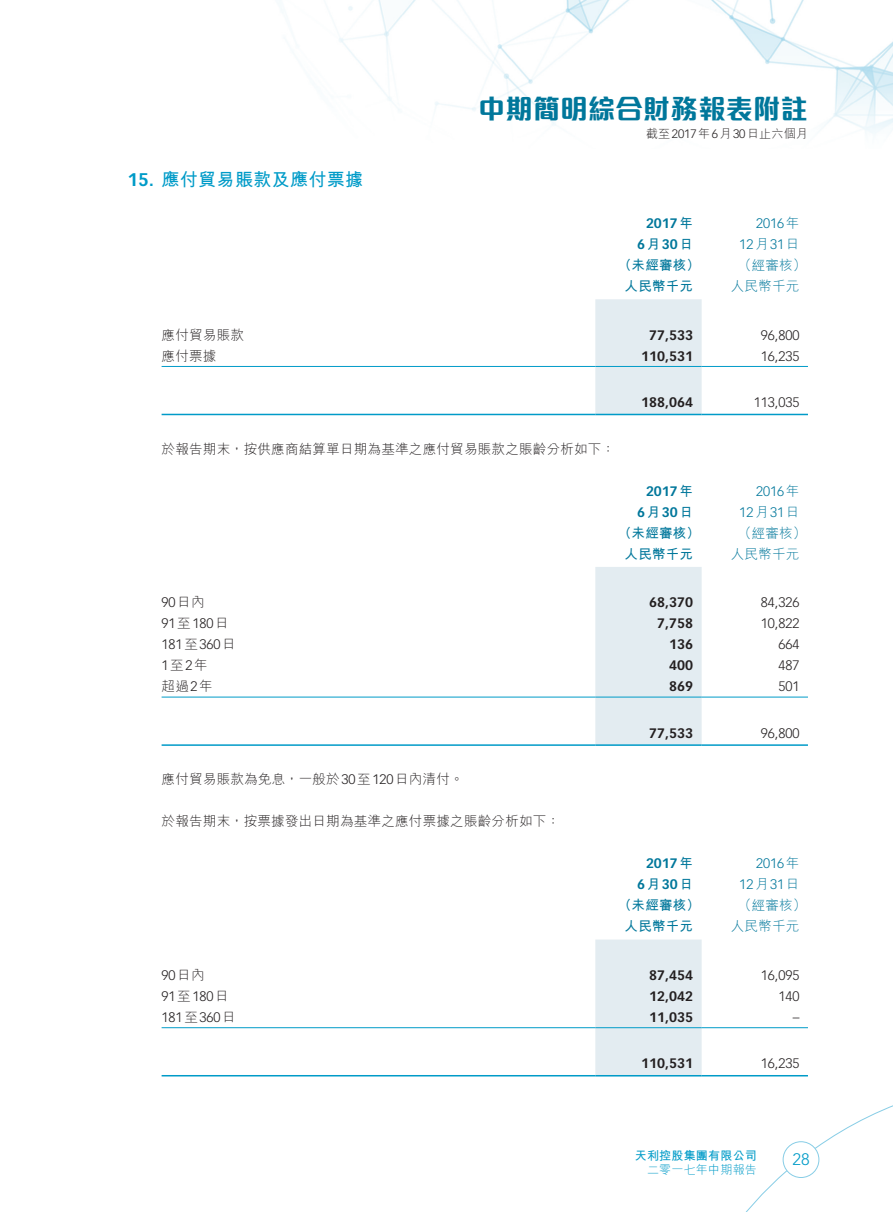
<style>
.page{position:relative;width:893px;height:1212px;background:#fff}
.page>*{position:absolute;margin:0;border:0;box-sizing:border-box;transform-origin:0 0}
.t1{font:800 27px "M Elle HK";letter-spacing:.02em;color:#00779b}
._01_H1{font:700 18px "M Hei HK";letter-spacing:.02em;color:#009bc8}
.t2{font:300 16.5px "Avenir LT Std";color:#009bc8}
._50_Table_txt{font:300 13.5px "Vectora LT Std";color:#231f20}
._00_txt{font:300 13.5px "M Hei HK";letter-spacing:.02em;color:#231f20}
._50_Table_txt-2{font:700 13.5px "Vectora LT Std";color:#231f20}
._50_Table_txt-3{font:300 13.5px "Vectora LT Std";color:#00779b}
._50_Table_txt-4{font:700 13.5px "M Hei HK";letter-spacing:.02em;color:#00779b}
._50_Table_txt-5{font:700 13.5px "Vectora LT Std";color:#00779b}
._50_Table_txt-6{font:300 13.5px "M Hei HK";letter-spacing:.02em;color:#00779b}
._50_Table_txt-7{font:300 13.5px "M Hei HK";letter-spacing:.02em;color:#231f20}
.t3{font:300 12px "M Hei HK";letter-spacing:.02em;color:#231f20}
.t4{font:700 12px "M Hei HK";letter-spacing:.02em;color:#009bc8}
.t5{font:300 12px "M Hei HK";letter-spacing:.02em;color:#009bc8}
.s1{font-family:"Vectora LT Std"}
.s2{font-family:"M Hei HK"}
</style>
<div class="page">
<img style="left:281px;top:0;width:612px;height:134px">
<div style="left:783px;top:1141px;width:36px;height:37px;border:1px solid #87cde6;border-radius:50%"></div>
<svg style="left:746px;top:1169px;width:42px;height:43px"></svg>
<svg style="left:814px;top:1105px;width:79px;height:44px"></svg>
<div style="left:595px;top:299px;width:107px;height:115px;background:#e3ecf1"></div>
<hr style="left:162px;top:366px;width:433px;height:1px;background:#009bc8">
<hr style="left:595px;top:366px;width:107px;height:1px;background:#009bc8">
<hr style="left:702px;top:366px;width:106px;height:1px;background:#009bc8">
<hr style="left:162px;top:414px;width:433px;height:1px;background:#009bc8">
<hr style="left:595px;top:414px;width:107px;height:1px;background:#009bc8">
<hr style="left:702px;top:414px;width:106px;height:1px;background:#009bc8">
<div style="left:595px;top:567px;width:107px;height:177px;background:#e3ecf1"></div>
<hr style="left:162px;top:697px;width:433px;height:1px;background:#009bc8">
<hr style="left:595px;top:697px;width:107px;height:1px;background:#009bc8">
<hr style="left:702px;top:697px;width:106px;height:1px;background:#009bc8">
<hr style="left:162px;top:744px;width:433px;height:2px;background:#009bc8">
<hr style="left:595px;top:744px;width:107px;height:2px;background:#009bc8">
<hr style="left:702px;top:744px;width:106px;height:2px;background:#009bc8">
<div style="left:595px;top:939px;width:107px;height:136px;background:#e3ecf1"></div>
<hr style="left:162px;top:1027px;width:433px;height:1px;background:#009bc8">
<hr style="left:595px;top:1027px;width:107px;height:1px;background:#009bc8">
<hr style="left:702px;top:1027px;width:106px;height:1px;background:#009bc8">
<hr style="left:162px;top:1075px;width:433px;height:1px;background:#009bc8">
<hr style="left:595px;top:1075px;width:107px;height:1px;background:#009bc8">
<hr style="left:702px;top:1075px;width:106px;height:1px;background:#009bc8">
<p class="_01_H1" style="left:128px;top:166px;width:237px"><span class="s1">15.</span> 應付貿易賬款及應付票據</p>
<p class="_50_Table_txt-7" style="left:162px;top:328px;width:84px">應付貿易賬款</p>
<p class="_50_Table_txt-7" style="left:162px;top:349px;width:56px">應付票據</p>
<h1 class="t1" style="left:478px;top:95px;width:331px">中期簡明綜合財務報表附註</h1>
<p class="t3" style="left:646px;top:127px;width:163px">截至<span class="s1">2017</span>年<span class="s1">6</span>月<span class="s1">30</span>日止六個月</p>
<p class="_50_Table_txt-5" style="left:646px;top:215px;width:49px">2017<span class="s2">年</span></p>
<p class="_50_Table_txt-5" style="left:637px;top:236px;width:58px">6<span class="s2">月</span>30<span class="s2">日</span></p>
<p class="_50_Table_txt-4" style="left:618px;top:255px;width:83px">（未經審核）</p>
<p class="_50_Table_txt-3" style="left:756px;top:216px;width:45px">2016<span class="s2">年</span></p>
<p class="_50_Table_txt-3" style="left:739px;top:237px;width:62px">12<span class="s2">月</span>31<span class="s2">日</span></p>
<p class="_50_Table_txt-6" style="left:738px;top:258px;width:70px">（經審核(</p>
<p class="_50_Table_txt-4" style="left:624px;top:276px;width:70px">人民幣千元</p>
<p class="_50_Table_txt-6" style="left:731px;top:279px;width:70px">人民幣千元</p>
<p class="_50_Table_txt-2" style="left:649px;top:327px;width:45px">77,533</p>
<p class="_50_Table_txt" style="left:761px;top:327px;width:40px">96,800</p>
<p class="_50_Table_txt-2" style="left:641px;top:348px;width:53px">110,531</p>
<p class="_50_Table_txt" style="left:761px;top:348px;width:40px">16,235</p>
<p class="_50_Table_txt-2" style="left:641px;top:394px;width:53px">188,064</p>
<p class="_50_Table_txt" style="left:754px;top:394px;width:47px">113,035</p>
<p class="_00_txt" style="left:162px;top:442px;width:455px">於報告期末，按供應商結算單日期為基準之應付貿易賬款之賬齡分析如下：</p>
<p class="_50_Table_txt-5" style="left:646px;top:483px;width:49px">2017<span class="s2">年</span></p>
<p class="_50_Table_txt-5" style="left:637px;top:504px;width:58px">6<span class="s2">月</span>30<span class="s2">日</span></p>
<p class="_50_Table_txt-4" style="left:618px;top:523px;width:83px">（未經審核）</p>
<p class="_50_Table_txt-3" style="left:756px;top:483px;width:45px">2016<span class="s2">年</span></p>
<p class="_50_Table_txt-3" style="left:739px;top:504px;width:62px">12<span class="s2">月</span>31<span class="s2">日</span></p>
<p class="_50_Table_txt-6" style="left:738px;top:526px;width:70px">（經審核(</p>
<p class="_50_Table_txt-4" style="left:624px;top:544px;width:70px">人民幣千元</p>
<p class="_50_Table_txt-6" style="left:731px;top:547px;width:70px">人民幣千元</p>
<p class="_50_Table_txt" style="left:162px;top:595px;width:44px">90<span class="s2">日內</span></p>
<p class="_50_Table_txt-2" style="left:649px;top:594px;width:45px">68,370</p>
<p class="_50_Table_txt" style="left:761px;top:595px;width:40px">84,326</p>
<p class="_50_Table_txt" style="left:162px;top:616px;width:69px">91<span class="s2">至</span>180<span class="s2">日</span></p>
<p class="_50_Table_txt-2" style="left:657px;top:615px;width:37px">7,758</p>
<p class="_50_Table_txt" style="left:761px;top:616px;width:40px">10,822</p>
<p class="_50_Table_txt" style="left:162px;top:637px;width:76px">181<span class="s2">至</span>360<span class="s2">日</span></p>
<p class="_50_Table_txt-2" style="left:669px;top:636px;width:25px">136</p>
<p class="_50_Table_txt" style="left:778px;top:637px;width:23px">664</p>
<p class="_50_Table_txt" style="left:162px;top:658px;width:48px">1<span class="s2">至</span>2<span class="s2">年</span></p>
<p class="_50_Table_txt-2" style="left:669px;top:657px;width:25px">400</p>
<p class="_50_Table_txt" style="left:778px;top:658px;width:23px">487</p>
<p class="_50_Table_txt-7" style="left:162px;top:679px;width:53px">超過<span class="s1">2</span>年</p>
<p class="_50_Table_txt-2" style="left:669px;top:678px;width:25px">869</p>
<p class="_50_Table_txt" style="left:778px;top:679px;width:23px">501</p>
<p class="_50_Table_txt-2" style="left:649px;top:725px;width:45px">77,533</p>
<p class="_50_Table_txt" style="left:761px;top:725px;width:40px">96,800</p>
<p class="_00_txt" style="left:162px;top:772px;width:303px">應付貿易賬款為免息，一般於<span class="s1">30</span>至<span class="s1">120</span>日內清付。</p>
<p class="_00_txt" style="left:162px;top:814px;width:400px">於報告期末，按票據發出日期為基準之應付票據之賬齡分析如下：</p>
<p class="_50_Table_txt-5" style="left:646px;top:855px;width:49px">2017<span class="s2">年</span></p>
<p class="_50_Table_txt-5" style="left:637px;top:876px;width:58px">6<span class="s2">月</span>30<span class="s2">日</span></p>
<p class="_50_Table_txt-4" style="left:618px;top:896px;width:83px">（未經審核）</p>
<p class="_50_Table_txt-3" style="left:756px;top:856px;width:45px">2016<span class="s2">年</span></p>
<p class="_50_Table_txt-3" style="left:739px;top:877px;width:62px">12<span class="s2">月</span>31<span class="s2">日</span></p>
<p class="_50_Table_txt-6" style="left:738px;top:898px;width:70px">（經審核(</p>
<p class="_50_Table_txt-4" style="left:624px;top:917px;width:70px">人民幣千元</p>
<p class="_50_Table_txt-6" style="left:731px;top:919px;width:70px">人民幣千元</p>
<p class="_50_Table_txt" style="left:162px;top:967px;width:44px">90<span class="s2">日內</span></p>
<p class="_50_Table_txt-2" style="left:649px;top:967px;width:45px">87,454</p>
<p class="_50_Table_txt" style="left:761px;top:967px;width:40px">16,095</p>
<p class="_50_Table_txt" style="left:162px;top:988px;width:69px">91<span class="s2">至</span>180<span class="s2">日</span></p>
<p class="_50_Table_txt-2" style="left:649px;top:988px;width:45px">12,042</p>
<p class="_50_Table_txt" style="left:778px;top:988px;width:23px">140</p>
<p class="_50_Table_txt" style="left:162px;top:1009px;width:76px">181<span class="s2">至</span>360<span class="s2">日</span></p>
<p class="_50_Table_txt-2" style="left:649px;top:1009px;width:45px">11,035</p>
<p class="_50_Table_txt" style="left:793px;top:1009px;width:8px">–</p>
<p class="_50_Table_txt-2" style="left:641px;top:1055px;width:53px">110,531</p>
<p class="_50_Table_txt" style="left:761px;top:1056px;width:40px">16,235</p>
<p class="t4" style="left:635px;top:1147px;width:124px">天利控股集團有限公司</p>
<p class="t2" style="left:792px;top:1150px;width:19px">28</p>
<p class="t5" style="left:647px;top:1164px;width:111px">二零一七年中期報告</p>
</div>
